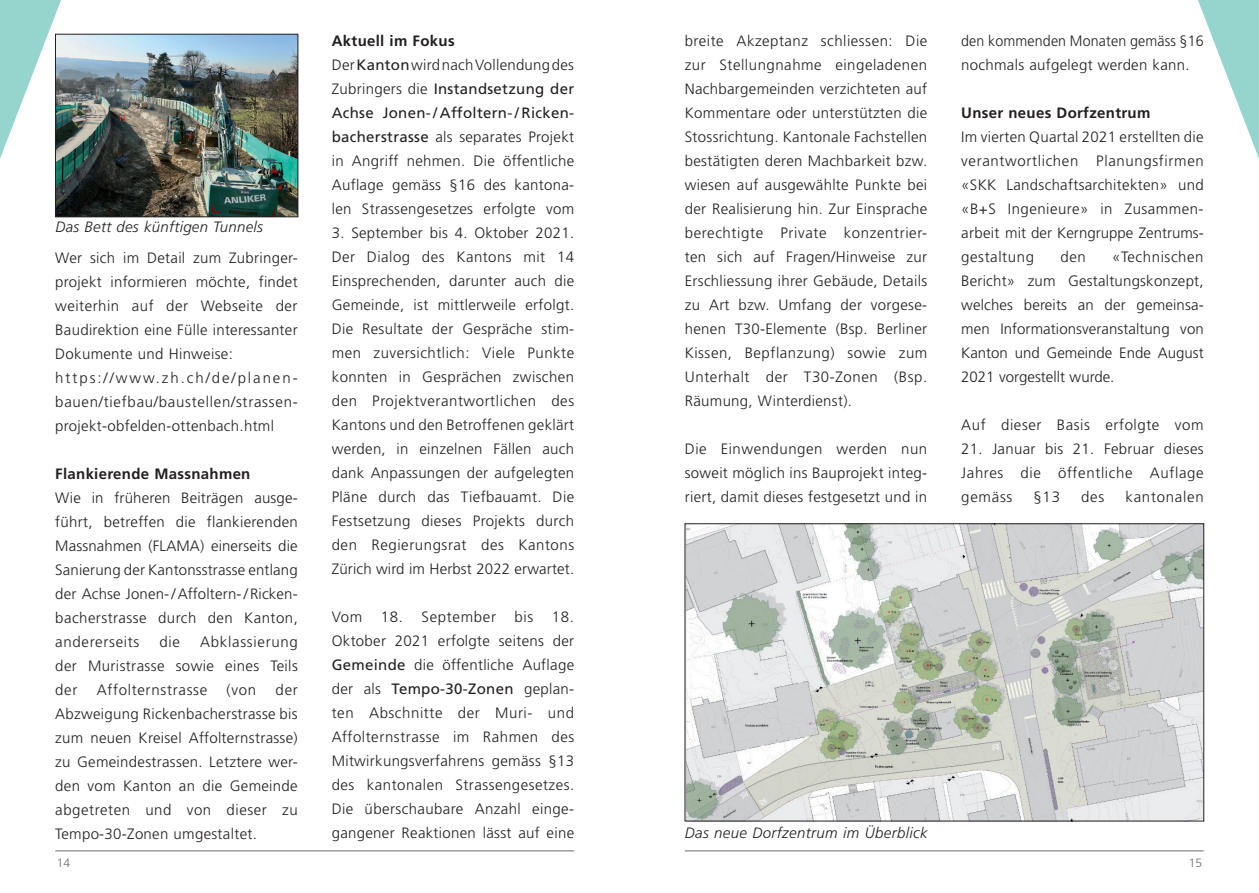
<style>
.page{position:relative;width:1259px;height:893px;background:#fff}
.page>*{position:absolute;margin:0;border:0;box-sizing:border-box;transform-origin:0 0}
.Lauftext{font:300 15px/24px "Frutiger";letter-spacing:.02em;color:#231f20;text-align:justify}
.Titel_3{font:700 15px "Frutiger";letter-spacing:.02em;color:#231f20}
.Lauftext-2{font:300 15px/24px "Frutiger";letter-spacing:.02em;color:#231f20;scale:.95 1}
.Bildunterschrift{font:italic 300 15px "Frutiger";letter-spacing:.025em;color:#231f20}
.Lauftext-3{font:300 15px "Frutiger";letter-spacing:.04em;color:#231f20}
.Lauftext-4{font:300 15px "Frutiger";letter-spacing:.045em;color:#231f20}
.Lauftext-5{font:300 15px "Frutiger";letter-spacing:.05em;color:#231f20}
.t1{font:300 12px "Frutiger";color:#6c6d70}
.s1{font-weight:400}
</style>
<div class="page">
<hr style="left:685px;top:851px;width:518px;height:1px;background:#6c6d70">
<hr style="left:55px;top:851px;width:519px;height:1px;background:#6c6d70">
<svg style="left:0;top:0;width:61px;height:159px"></svg>
<svg style="left:1198px;top:0;width:61px;height:159px"></svg>
<img style="left:57px;top:36px;width:239px;height:179px">
<div style="left:55px;top:34px;width:243px;height:183px;border:1px solid #231f20"></div>
<img style="left:687px;top:526px;width:515px;height:293px">
<p class="Bildunterschrift" style="left:55px;top:219px;width:209px">Das Bett des künftigen Tunnels</p>
<p class="Lauftext" style="left:55px;top:245px;width:244px">Wer sich im Detail zum Zubringer&shy;projekt informieren möchte, findet weiterhin auf der Webseite der Baudirektion eine Fülle interessanter Dokumente und Hinweise:</p>
<p class="Lauftext" style="left:55px;top:365px;width:244px">https://www.zh.ch/de/planen&shy;bauen/tiefbau/baustellen/strassen&shy;projekt-obfelden-ottenbach.html</p>
<p class="Titel_3" style="left:55px;top:465px;width:197px">Flankierende Massnahmen</p>
<p class="Lauftext" style="left:55px;top:485px;width:244px">Wie in früheren Beiträgen ausge&shy;führt, betreffen die flankierenden Massnahmen (FLAMA) einerseits die Sanierung der Kantonsstrasse entlang der Achse Jonen-/Affoltern-/ Ricken&shy;bacherstrasse durch den Kanton, andererseits</p>
<p class="Lauftext" style="left:55px;top:629px;width:244px;text-indent:145px">Abklassierung der Muristrasse sowie eines Teils der</p>
<p class="Lauftext" style="left:159px;top:629px;width:22px">die</p>
<p class="Lauftext-4" style="left:97px;top:681px;width:112px">Affolternstrasse</p>
<p class="Lauftext" style="left:227px;top:677px;width:31px">(von</p>
<p class="Lauftext" style="left:55px;top:677px;width:244px;text-indent:220px">der Abzweigung Rickenbacherstrasse bis zum neuen Kreisel Affolternstrasse) zu Gemeindestrassen. Letztere wer&shy;den vom Kanton an die Gemeinde abgetreten und von dieser zu Tempo-30-Zonen umgestaltet.</p>
<p class="Titel_3" style="left:332px;top:32px;width:124px">Aktuell im Fokus</p>
<p class="Lauftext" style="left:332px;top:52px;width:244px">Der <span class="s1">Kanton</span> wird nach Vollendung des Zubringers die <span class="s1">Instandsetzung der Achse Jonen-/ Affoltern-/ Ricken&shy;bacherstrasse</span> als separates Projekt in Angriff nehmen. Die öffentliche Auflage gemäss §16 des kantona&shy;len Strassengesetzes erfolgte vom</p>
<p class="Lauftext" style="left:332px;top:220px;width:244px">3. September bis 4. Oktober 2021.<br>Der Dialog des Kantons mit 14<br>Einsprechenden, darunter auch die Gemeinde, ist mittlerweile erfolgt.<br>Die Resultate der Gespräche stim&shy;men zuversichtlich: Viele Punkte konnten in Gesprächen zwischen den Projektverantwortlichen des Kantons und den Betroffenen geklärt werden, in einzelnen Fällen auch dank Anpassungen der aufgelegten Pläne durch das Tiefbauamt. Die Festsetzung dieses Projekts durch den Regierungsrat des Kantons Zürich wird im Herbst 2022 erwartet.</p>
<p class="Lauftext" style="left:332px;top:604px;width:244px">Vom 18. September bis 18.<br>Oktober 2021 erfolgte seitens der <span class="s1">Gemeinde</span> die öffentliche Auflage der als <span class="s1">Tempo-30-Zonen</span> geplan&shy;ten Abschnitte der Muri- und Affolternstrasse im Rahmen des Mitwirkungsverfahrens gemäss §13 des kantonalen Strassengesetzes.<br>Die überschaubare Anzahl einge&shy;gangener Reaktionen lässt auf eine</p>
<p class="Lauftext" style="left:685px;top:29px;width:244px">breite Akzeptanz schliessen: Die zur Stellungnahme eingeladenen Nachbargemeinden verzichteten auf Kommentare oder unterstützten die Stossrichtung. Kantonale Fachstellen bestätigten deren Machbarkeit bzw. wiesen auf ausgewählte Punkte bei der Realisierung hin. Zur Einsprache berechtigte Private konzentrier&shy;ten sich auf Fragen/Hinweise zur Erschliessung ihrer Gebäude, Details zu Art bzw. Umfang der vorgese&shy;henen T30-Elemente (Bsp. Berliner Kissen, Bepflanzung) sowie zum Unterhalt der T30-Zonen (Bsp.<br>Räumung, Winterdienst).</p>
<p class="Lauftext" style="left:685px;top:437px;width:244px">Die Einwendungen werden nun soweit möglich ins Bauprojekt integ&shy;riert, damit dieses festgesetzt und in</p>
<p class="Lauftext-2" style="left:961px;top:29px;width:257px">den kommenden Monaten gemäss §16 nochmals aufgelegt werden kann.</p>
<p class="Titel_3" style="left:961px;top:104px;width:191px">Unser neues Dorfzentrum</p>
<p class="Lauftext" style="left:961px;top:125px;width:244px">Im vierten Quartal 2021 erstellten die verantwortlichen Planungsfirmen «SKK Landschaftsarchitekten» und «B+S Ingenieure» in Zusammen&shy;arbeit mit der Kerngruppe Zentrums&shy;gestaltung</p>
<p class="Lauftext" style="left:961px;top:245px;width:244px;text-indent:151px">«Technischen Bericht» zum Gestaltungskonzept, welches bereits an der gemeinsa&shy;men Informationsveranstaltung von Kanton und Gemeinde Ende August 2021 vorgestellt wurde.</p>
<p class="Lauftext-3" style="left:961px;top:416px;width:244px">Auf dieser Basis erfolgte vom</p>
<p class="Lauftext" style="left:961px;top:437px;width:244px">21. Januar bis 21. Februar dieses Jahres die öffentliche Auflage gemäss</p>
<p class="Lauftext" style="left:1060px;top:245px;width:27px">den</p>
<p class="Lauftext" style="left:1033px;top:485px;width:28px">§13</p>
<p class="Lauftext" style="left:1081px;top:485px;width:25px">des</p>
<p class="Lauftext-5" style="left:1125px;top:488px;width:80px">kantonalen</p>
<p class="Bildunterschrift" style="left:685px;top:824px;width:244px">Das neue Dorfzentrum im Überblick</p>
<p class="t1" style="left:57px;top:856px;width:15px">14</p>
<p class="t1" style="left:1188px;top:856px;width:15px">15</p>
</div>
